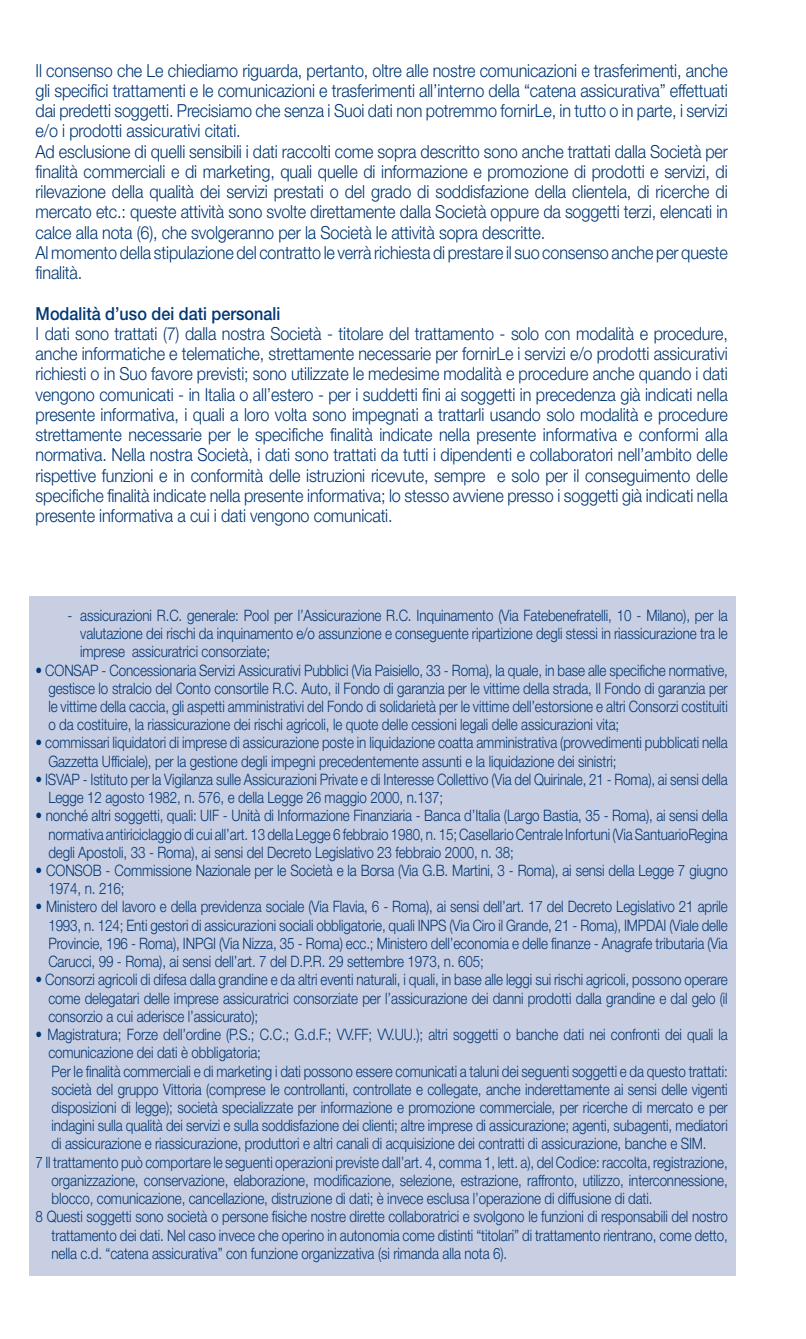
<style>
.page{position:relative;width:806px;height:1339px;background:#fff}
.page>*{position:absolute;margin:0;border:0;box-sizing:border-box;transform-origin:0 0}
.t1{font:300 18px/20.2px "Helvetica Neue";letter-spacing:-.01em;color:#013775;scale:.9 1}
.t2{font:500 18px "Helvetica Neue";color:#013775;scale:.9 1}
.t3{font:300 15.75px/18.2px "Helvetica Neue";letter-spacing:-.01em;color:#013775;text-align:justify;scale:.85 1}
</style>
<div class="page">
<div style="left:29px;top:596px;width:706px;height:680px;background:#c9cfe3"></div>
<p class="t1" style="left:36px;top:62px;width:770px">Il consenso che Le chiediamo riguarda, pertanto, oltre alle nostre comunicazioni e trasferimenti, anche gli specifici trattamenti e le comunicazioni e trasferimenti all’interno della “catena assicurativa” effettuati dai predetti soggetti. Precisiamo che senza i Suoi dati non potremmo fornirLe, in tutto o in parte, i servizi e/o i prodotti assicurativi citati.<br>Ad esclusione di quelli sensibili i dati raccolti come sopra descritto sono anche trattati dalla Società per finalità commerciali e di marketing, quali quelle di informazione e promozione di prodotti e servizi, di rilevazione della qualità dei servizi prestati o del grado di soddisfazione della clientela, di ricerche di mercato etc.: queste attività sono svolte direttamente dalla Società oppure da soggetti terzi, elencati in calce alla nota (6), che svolgeranno per la Società le attività sopra descritte.<br>Al momento della stipulazione del contratto le verrà richiesta di prestare il suo consenso anche per queste finalità.</p>
<p class="t2" style="left:36px;top:307px;width:273px">Modalità d’uso dei dati personali</p>
<p class="t1" style="left:36px;top:325px;width:770px;text-align:justify">I dati sono trattati (7) dalla nostra Società - titolare del trattamento - solo con modalità e procedure, anche informatiche e telematiche, strettamente necessarie per fornirLe i servizi e/o prodotti assicurativi richiesti o in Suo favore previsti; sono utilizzate le medesime modalità e procedure anche quando i dati vengono comunicati - in Italia o all’estero - per i suddetti fini ai soggetti in precedenza già indicati nella presente informativa, i quali a loro volta sono impegnati a trattarli usando solo modalità e procedure strettamente necessarie per le specifiche finalità indicate nella presente informativa e conformi alla normativa. Nella nostra Società, i dati sono trattati da tutti i dipendenti e collaboratori nell’ambito delle rispettive funzioni e in conformità delle istruzioni ricevute, sempre e solo per il conseguimento delle specifiche finalità indicate nella presente informativa; lo stesso avviene presso i soggetti già indicati nella presente informativa a cui i dati vengono comunicati.</p>
<p class="t3" style="left:80px;top:608px;width:763px;text-indent:-13px">- assicurazioni R.C. generale: Pool per l’Assicurazione R.C. Inquinamento (Via Fatebenefratelli, 10 - Milano), per la valutazione dei rischi da inquinamento e/o assunzione e conseguente ripartizione degli stessi in riassicurazione tra le imprese assicuratrici consorziate;</p>
<p class="t3" style="left:48px;top:662px;width:801px;text-indent:-13px">• CONSAP - Concessionaria Servizi Assicurativi Pubblici (Via Paisiello, 33 - Roma), la quale, in base alle specifiche normative, gestisce lo stralcio del Conto consortile R.C. Auto, il Fondo di garanzia per le vittime della strada, Il Fondo di garanzia per le vittime della caccia, gli aspetti amministrativi del Fondo di solidarietà per le vittime dell’estorsione e altri Consorzi costituiti o da costituire, la riassicurazione dei rischi agricoli, le quote delle cessioni legali delle assicurazioni vita;</p>
<p class="t3" style="left:48px;top:735px;width:801px;text-indent:-13px">• commissari liquidatori di imprese di assicurazione poste in liquidazione coatta amministrativa (provvedimenti pubblicati nella<br>Gazzetta Ufficiale), per la gestione degli impegni precedentemente assunti e la liquidazione dei sinistri;</p>
<p class="t3" style="left:48px;top:772px;width:801px;text-indent:-13px">• ISVAP - Istituto per la Vigilanza sulle Assicurazioni Private e di Interesse Collettivo (Via del Quirinale, 21 - Roma), ai sensi della<br>Legge 12 agosto 1982, n. 576, e della Legge 26 maggio 2000, n.137;</p>
<p class="t3" style="left:48px;top:808px;width:801px;text-indent:-13px">• nonché altri soggetti, quali: UIF - Unità di Informazione Finanziaria - Banca d’Italia (Largo Bastia, 35 - Roma), ai sensi della normativa antiriciclaggio di cui all’art. 13 della Legge 6 febbraio 1980, n. 15; Casellario Centrale Infortuni (Via SantuarioRegina degli Apostoli, 33 - Roma), ai sensi del Decreto Legislativo 23 febbraio 2000, n. 38;</p>
<p class="t3" style="left:48px;top:863px;width:801px;text-indent:-13px">• CONSOB - Commissione Nazionale per le Società e la Borsa (Via G.B. Martini, 3 - Roma), ai sensi della Legge 7 giugno<br>1974, n. 216;</p>
<p class="t3" style="left:48px;top:899px;width:801px;text-indent:-13px">• Ministero del lavoro e della previdenza sociale (Via Flavia, 6 - Roma), ai sensi dell’art. 17 del Decreto Legislativo 21 aprile 1993, n. 124; Enti gestori di assicurazioni sociali obbligatorie, quali INPS (Via Ciro il Grande, 21 - Roma), IMPDAI (Viale delle Provincie, 196 - Roma), INPGI (Via Nizza, 35 - Roma) ecc.; Ministero dell’economia e delle finanze - Anagrafe tributaria (Via Carucci, 99 - Roma), ai sensi dell’art. 7 del D.P.R. 29 settembre 1973, n. 605;</p>
<p class="t3" style="left:48px;top:972px;width:801px;text-indent:-13px">• Consorzi agricoli di difesa dalla grandine e da altri eventi naturali, i quali, in base alle leggi sui rischi agricoli, possono operare come delegatari delle imprese assicuratrici consorziate per l’assicurazione dei danni prodotti dalla grandine e dal gelo (il consorzio a cui aderisce l’assicurato);</p>
<p class="t3" style="left:36px;top:1027px;width:816px">• Magistratura; Forze dell’ordine (P.S.; C.C.; G.d.F.; VV.FF; VV.UU.); altri soggetti o banche dati nei confronti dei quali la</p>
<p class="t3" style="left:48px;top:1045px;width:251px">comunicazione dei dati è obbligatoria;</p>
<p class="t3" style="left:52px;top:1063px;width:797px">Per le finalità commerciali e di marketing i dati possono essere comunicati a taluni dei seguenti soggetti e da questo trattati:</p>
<p class="t3" style="left:52px;top:1081px;width:797px">società del gruppo Vittoria (comprese le controllanti, controllate e collegate, anche inderettamente ai sensi delle vigenti</p>
<p class="t3" style="left:52px;top:1100px;width:797px">disposizioni di legge); società specializzate per informazione e promozione commerciale, per ricerche di mercato e per</p>
<p class="t3" style="left:52px;top:1118px;width:797px">indagini sulla qualità dei servizi e sulla soddisfazione dei clienti; altre imprese di assicurazione; agenti, subagenti, mediatori</p>
<p class="t3" style="left:52px;top:1136px;width:772px">di assicurazione e riassicurazione, produttori e altri canali di acquisizione dei contratti di assicurazione, banche e SIM.</p>
<p class="t3" style="left:36px;top:1154px;width:816px">7 Il trattamento può comportare le seguenti operazioni previste dall’art. 4, comma 1, lett. a), del Codice: raccolta, registrazione,</p>
<p class="t3" style="left:52px;top:1172px;width:797px">organizzazione, conservazione, elaborazione, modificazione, selezione, estrazione, raffronto, utilizzo, interconnessione,</p>
<p class="t3" style="left:52px;top:1191px;width:708px">blocco, comunicazione, cancellazione, distruzione di dati; è invece esclusa l’operazione di diffusione di dati.</p>
<p class="t3" style="left:36px;top:1209px;width:816px">8 Questi soggetti sono società o persone fisiche nostre dirette collaboratrici e svolgono le funzioni di responsabili del nostro</p>
<p class="t3" style="left:52px;top:1227px;width:797px">trattamento dei dati. Nel caso invece che operino in autonomia come distinti “titolari” di trattamento rientrano, come detto,</p>
<p class="t3" style="left:52px;top:1245px;width:537px">nella c.d. “catena assicurativa” con funzione organizzativa (si rimanda alla nota 6).</p>
</div>
